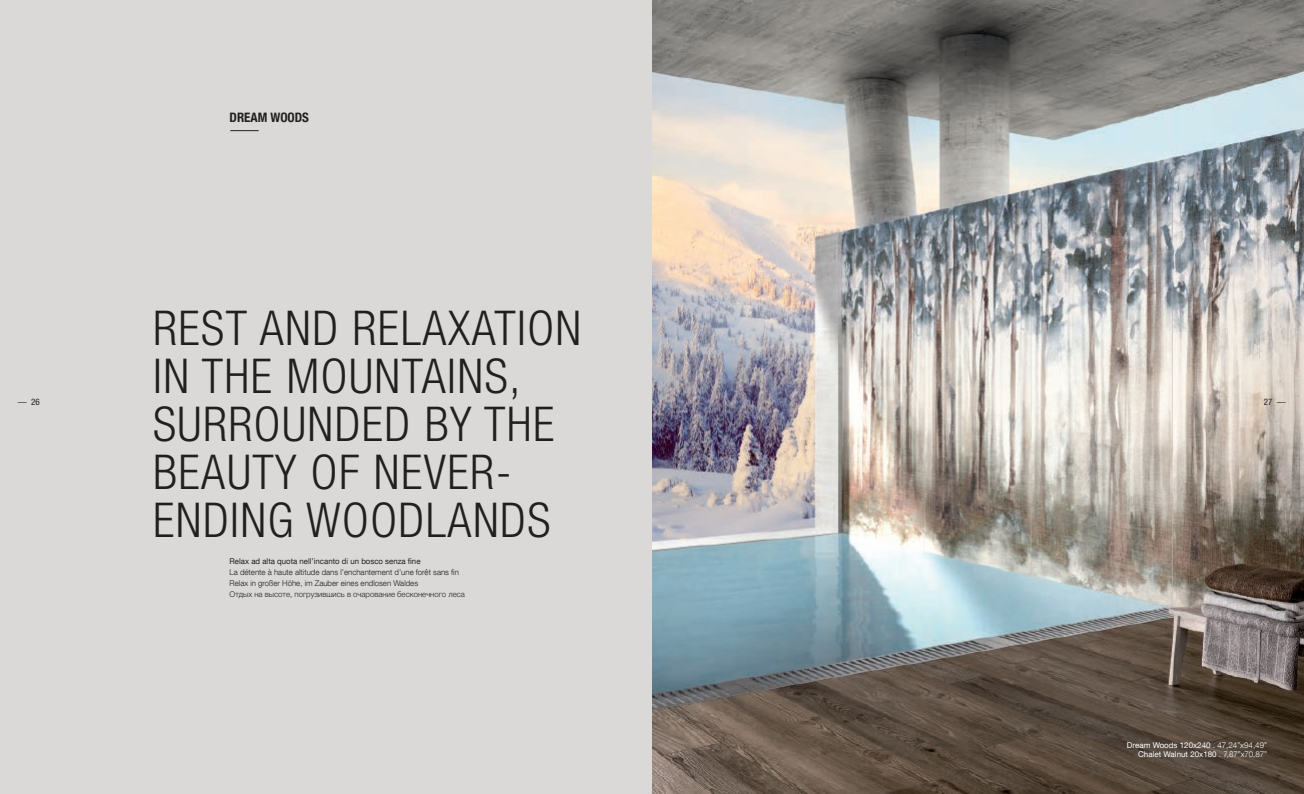
<style>
.page{position:relative;width:1304px;height:794px;background:#fff}
.page>*{position:absolute;margin:0;border:0;box-sizing:border-box;transform-origin:0 0}
.t1{font:300 condensed 48px/48px "Helvetica Neue LT Com";letter-spacing:.03em;color:#231f20}
.t2{font:700 condensed 13px "Helvetica Neue LT Com";color:#231f20}
.t3{font:condensed 9px "Helvetica Neue LT Com";color:#231f20}
.t4{font:300 8px/11px "Helvetica Neue LT Com";color:#231f20}
.t5{font:8px/9.6px "Helvetica Neue LT Com";color:#fff;text-align:right}
.t6{font:300 8px "Helvetica Neue LTCYR";color:#231f20}
.t7{font:8px "Helvetica Neue LT Com";color:#231f20}
.s1{font-weight:300}
</style>
<div class="page">
<img style="left:652px;top:0;width:652px;height:794px">
<div style="left:0;top:0;width:652px;height:794px;background:#dad9d8"></div>
<svg style="left:230px;top:130px;width:29px;height:1px"></svg>
<h2 class="t2" style="left:230px;top:109px;width:81px">DREAM WOODS</h2>
<h1 class="t1" style="left:153px;top:304px;width:430px">REST AND RELAXATION<br>IN THE MOUNTAINS,<br>SURROUNDED BY THE<br>BEAUTY OF NEVER-<br>ENDING WOODLANDS</h1>
<p class="t7" style="left:230px;top:556px;width:192px">Relax ad alta quota nell’incanto di un bosco senza fine</p>
<p class="t4" style="left:230px;top:567px;width:231px">La détente à haute altitude dans l’enchantement d’une forêt sans fin<br>Relax in großer Höhe, im Zauber eines endlosen Waldes</p>
<p class="t6" style="left:230px;top:590px;width:237px">Отдых на высоте, погрузившись в очарование бесконечного леса</p>
<p class="t3" style="left:18px;top:396px;width:23px">— 26</p>
<p class="t3" style="left:1264px;top:397px;width:23px">27 —</p>
<p class="t5" style="left:1127px;top:739px;width:142px">Dream Woods 120x240 <span class="s1">. 47,24”x94,49”<br></span>Chalet Walnut 20x180 <span class="s1">. 7,87”x70,87”</span></p>
</div>
